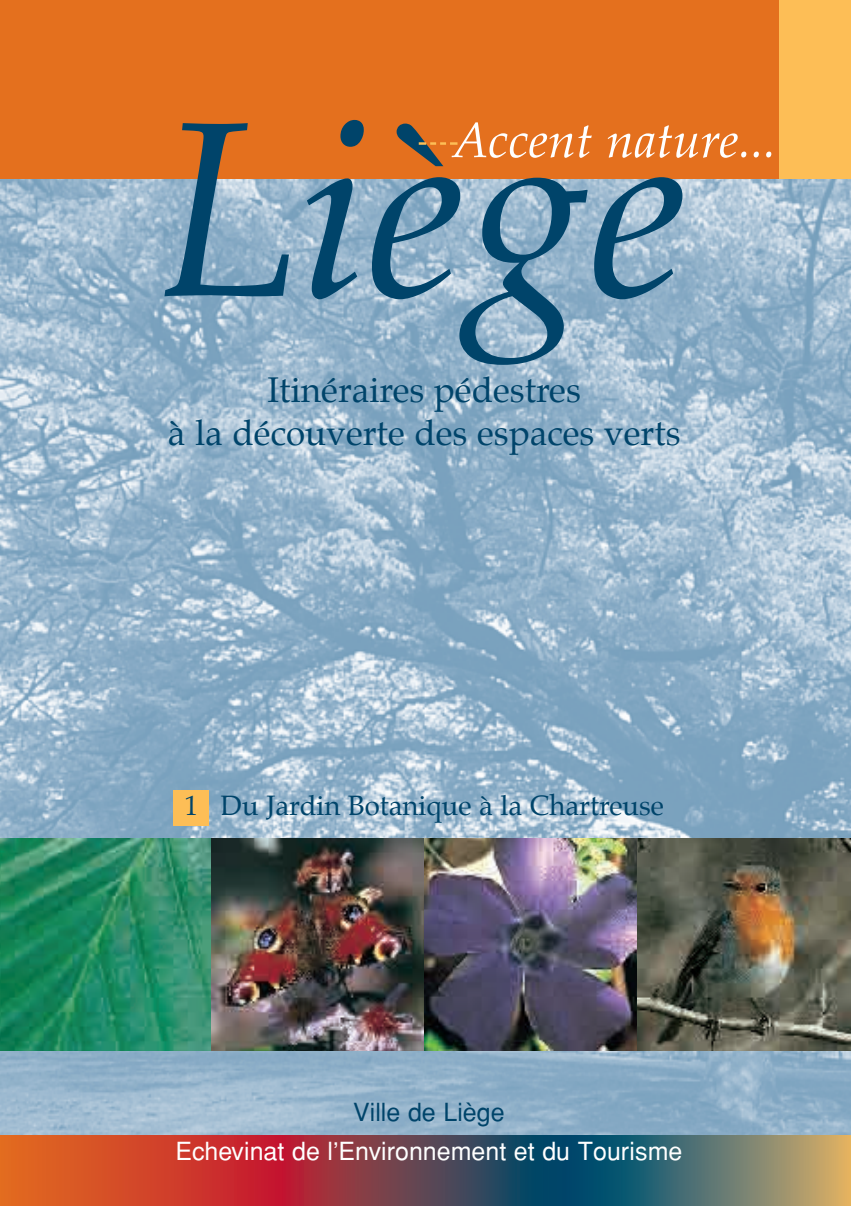
<style>
.page{position:relative;width:851px;height:1206px;background:#fff}
.page>*{position:absolute;margin:0;border:0;box-sizing:border-box;transform-origin:0 0}
.t1{font:italic 250px "Palatino";color:#00446a}
.t2{font:italic 50px "Palatino";color:#fff}
.t3{font:35px/42.8px "Palatino";color:#00446a;text-align:center}
.t4{font:27.5px "Palatino";color:#00446a}
.t5{font:25px "Helvetica";color:#fff}
.t6{font:25px "Helvetica";color:#00446a}
</style>
<div class="page">
<img style="left:0;top:0;width:851px;height:1206px">
<h1 class="t1" style="left:159px;top:91px;width:529px">Liège</h1>
<h2 class="t2" style="left:452px;top:116px;width:326px">Accent nature...</h2>
<p class="t3" style="left:168px;top:371px;width:514px">Itinéraires pédestres<br>à la découverte des espaces verts</p>
<p class="t4" style="left:184px;top:792px;width:481px">1 Du Jardin Botanique à la Chartreuse</p>
<p class="t6" style="left:353px;top:1103px;width:153px">Ville de Liège</p>
<p class="t5" style="left:175px;top:1142px;width:508px">Echevinat de l’Environnement et du Tourisme</p>
</div>
